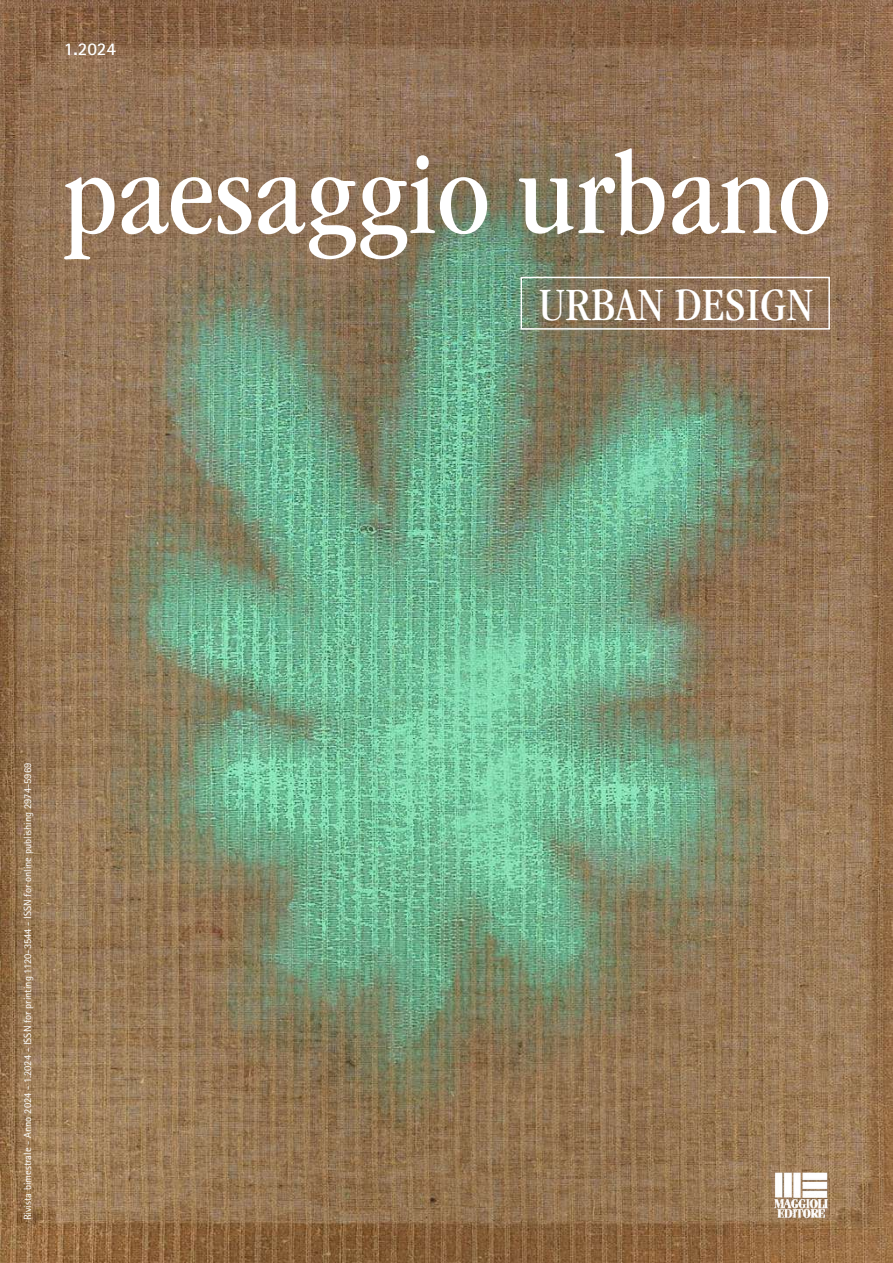
<style>
.page{position:relative;width:893px;height:1263px;background:#fff}
.page>*{position:absolute;margin:0;border:0;box-sizing:border-box;transform-origin:0 0}
.t1{font:condensed 120px "ITC Garamond Std";color:#fff}
.t2{font:condensed 48px "ITC Garamond Std";color:#fff}
.t3{font:700 18px "Rotis Sans Serif Std";color:#fff}
.t4{font:10.5px "Rotis Sans Serif Std";color:#fff}
</style>
<div class="page">
<img style="left:0;top:0;width:893px;height:1263px">
<div style="left:521px;top:277px;width:309px;height:53px;border:2px solid #fff"></div>
<img style="left:772px;top:1170px;width:57px;height:50px">
<h3 class="t3" style="left:64px;top:37px;width:54px">1.2024</h3>
<h1 class="t1" style="left:64px;top:128px;width:769px">paesaggio urbano</h1>
<h2 class="t2" style="left:539px;top:278px;width:276px">URBAN DESIGN</h2>
<p class="t4" style="left:22px;top:1220px;width:459px;rotate:-90deg">Rivista bimestrale - Anno 2024 - 1.2024 - ISSN for printing 1120-3544 - ISSN for online publishing 2974-5969</p>
</div>
